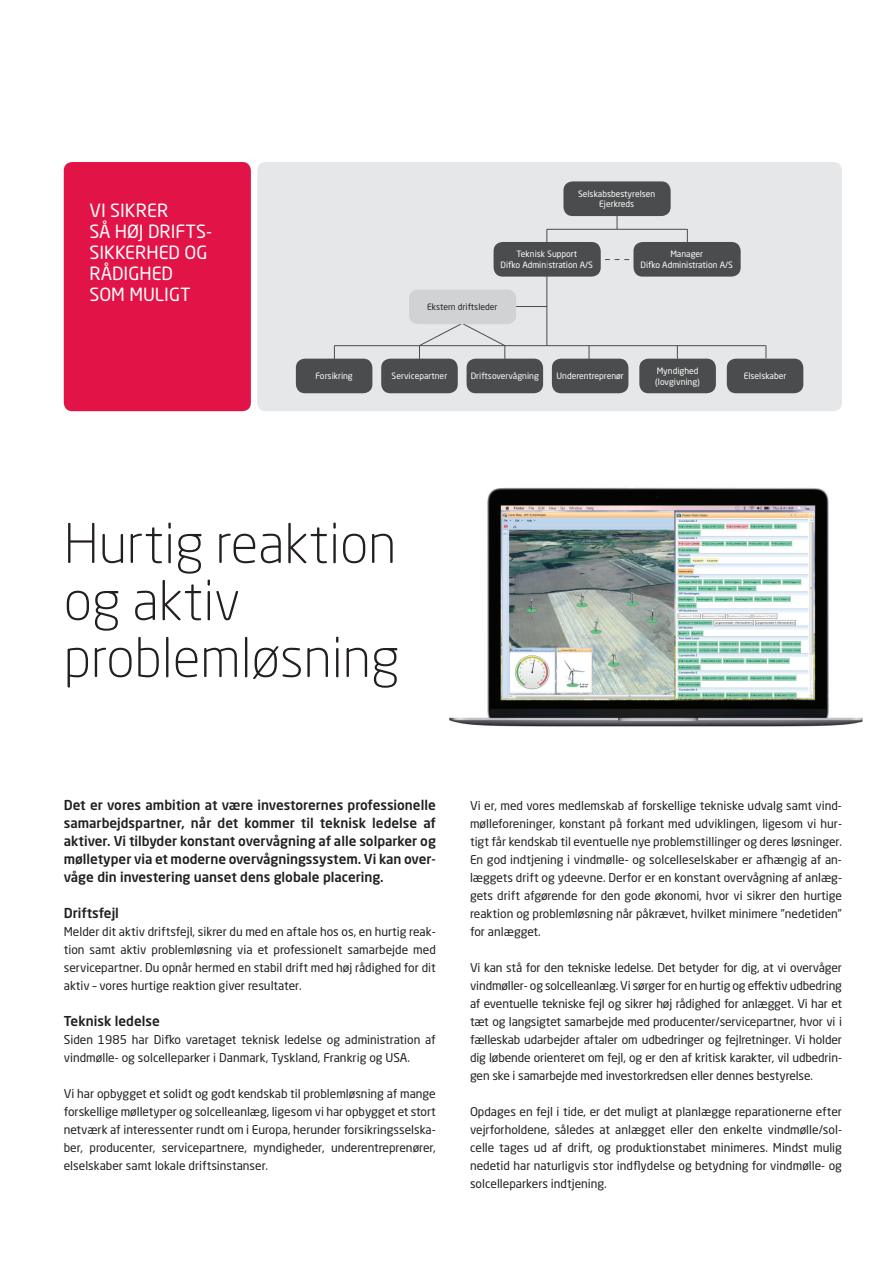
<style>
.page{position:relative;width:893px;height:1263px;background:#fff}
.page>*{position:absolute;margin:0;border:0;box-sizing:border-box;transform-origin:0 0}
.t1{font:300 54px/57px "Neo Sans Std";color:#231f20}
.t2{font:18px/21px "Neo Sans Std";color:#fff}
.t3{font:500 13.5px/18px "Neo Sans Std";color:#231f20;text-align:justify}
.t4{font:12px/18px "Neo Sans Std";color:#231f20;text-align:justify}
.t5{font:8.7px/10.8px "Neo Sans Std";color:#fff;text-align:center}
.t6{font:8.7px "Neo Sans Std";color:#231f20}
</style>
<div class="page">
<div style="left:257px;top:162px;width:585px;height:249px;background:#e6e7e9;border-radius:9px"></div>
<img style="left:449px;top:487px;width:414px;height:240px">
<div style="left:64px;top:162px;width:187px;height:249px;background:#e21347;border-radius:9px"></div>
<div style="left:563px;top:181px;width:108px;height:35px;background:#4b4c4d;border-radius:9px"></div>
<div style="left:494px;top:242px;width:107px;height:35px;background:#4b4c4d;border-radius:9px"></div>
<div style="left:633px;top:242px;width:108px;height:35px;background:#4b4c4d;border-radius:9px"></div>
<div style="left:296px;top:359px;width:76px;height:34px;background:#4b4c4d;border-radius:9px"></div>
<div style="left:381px;top:359px;width:77px;height:34px;background:#4b4c4d;border-radius:9px"></div>
<div style="left:467px;top:359px;width:76px;height:34px;background:#4b4c4d;border-radius:9px"></div>
<div style="left:552px;top:359px;width:76px;height:34px;background:#4b4c4d;border-radius:9px"></div>
<div style="left:639px;top:359px;width:77px;height:34px;background:#4b4c4d;border-radius:9px"></div>
<div style="left:727px;top:359px;width:76px;height:34px;background:#4b4c4d;border-radius:9px"></div>
<svg style="left:617px;top:216px;width:1px;height:13px"></svg>
<hr style="left:547px;top:229px;width:140px;height:1px;background:#4b4c4d">
<svg style="left:687px;top:229px;width:1px;height:13px"></svg>
<hr style="left:547px;top:229px;width:1px;height:117px;background:#4b4c4d">
<svg style="left:605px;top:259px;width:24px;height:1px"></svg>
<hr style="left:453px;top:306px;width:94px;height:1px;background:#4b4c4d">
<hr style="left:334px;top:345px;width:432px;height:1px;background:#4b4c4d">
<svg style="left:334px;top:346px;width:1px;height:13px"></svg>
<svg style="left:589px;top:345px;width:1px;height:14px"></svg>
<svg style="left:677px;top:346px;width:1px;height:13px"></svg>
<svg style="left:418px;top:324px;width:88px;height:35px"></svg>
<div style="left:409px;top:289px;width:107px;height:35px;background:#d1d2d4;border-radius:9px"></div>
<svg style="left:766px;top:345px;width:1px;height:13px"></svg>
<h2 class="t2" style="left:89px;top:200px;width:124px">Vi sikrer<br>så høj drifts&shy;sikkerhed og rådighed som muligt</h2>
<p class="t5" style="left:578px;top:188px;width:79px">Selskabsbestyrelsen<br>Ejerkreds</p>
<p class="t5" style="left:501px;top:248px;width:94px">Teknisk Support<br>Difko Administration A/S</p>
<p class="t5" style="left:640px;top:248px;width:94px">Manager<br>Difko Administration A/S</p>
<p class="t6" style="left:427px;top:302px;width:72px">Ekstern driftsleder</p>
<p class="t5" style="left:315px;top:370px;width:39px">Forsikring</p>
<p class="t5" style="left:392px;top:370px;width:57px">Servicepartner</p>
<p class="t5" style="left:471px;top:370px;width:70px">Driftsovervågning</p>
<p class="t5" style="left:556px;top:370px;width:69px">Underentreprenør</p>
<p class="t5" style="left:655px;top:365px;width:46px;text-align:left">Myndighed (lovgivning)</p>
<p class="t5" style="left:744px;top:370px;width:44px">Elselskaber</p>
<h1 class="t1" style="left:64px;top:514px;width:337px">Hurtig reaktion og aktiv problemløsning</h1>
<p class="t3" style="left:64px;top:796px;width:374px">Det er vores ambition at være investorernes professionelle samarbejdspartner, når det kommer til teknisk ledelse af aktiver. Vi tilbyder konstant overvågning af alle solparker og mølletyper via et moderne overvågningssystem. Vi kan over&shy;våge din investering uanset dens globale placering.</p>
<p class="t3" style="left:64px;top:904px;width:57px">Driftsfejl</p>
<p class="t4" style="left:64px;top:922px;width:374px">Melder dit aktiv driftsfejl, sikrer du med en aftale hos os, en hurtig reak&shy;tion samt aktiv problemløsning via et professionelt samarbejde med servicepartner. Du opnår hermed en stabil drift med høj rådighed for dit aktiv – vores hurtige reaktion giver resultater.</p>
<p class="t3" style="left:64px;top:1012px;width:98px">Teknisk ledelse</p>
<p class="t4" style="left:64px;top:1030px;width:374px">Siden 1985 har Difko varetaget teknisk ledelse og administration af vindmølle- og solcelleparker i Danmark, Tyskland, Frankrig og USA.</p>
<p class="t4" style="left:64px;top:1084px;width:374px">Vi har opbygget et solidt og godt kendskab til problemløsning af mange forskellige mølletyper og solcelleanlæg, ligesom vi har opbygget et stort netværk af interessenter rundt om i Europa, herunder forsikringsselska&shy;ber, producenter, servicepartnere, myndigheder, underentreprenører, elselskaber samt lokale driftsinstanser.</p>
<p class="t4" style="left:470px;top:796px;width:373px">Vi er, med vores medlemskab af forskellige tekniske udvalg samt vind&shy;mølleforeninger, konstant på forkant med udviklingen, ligesom vi hur&shy;tigt får kendskab til eventuelle nye problemstillinger og deres løsninger.<br>En god indtjening i vindmølle- og solcelleselskaber er afhængig af an&shy;læggets drift og ydeevne. Derfor er en konstant overvågning af anlæg&shy;gets drift afgørende for den gode økonomi, hvor vi sikrer den hurtige reaktion og problemløsning når påkrævet, hvilket minimere ”nedetiden” for anlægget.</p>
<p class="t4" style="left:470px;top:958px;width:373px">Vi kan stå for den tekniske ledelse. Det betyder for dig, at vi overvåger vindmøller- og solcelleanlæg. Vi sørger for en hurtig og effektiv udbedring af eventuelle tekniske fejl og sikrer høj rådighed for anlægget. Vi har et tæt og langsigtet samarbejde med producenter/servicepartner, hvor vi i fælleskab udarbejder aftaler om udbedringer og fejlretninger. Vi holder dig løbende orienteret om fejl, og er den af kritisk karakter, vil udbedrin&shy;gen ske i samarbejde med investorkredsen eller dennes bestyrelse.</p>
<p class="t4" style="left:470px;top:1102px;width:373px">Opdages en fejl i tide, er det muligt at planlægge reparationerne efter vejrforholdene, således at anlægget eller den enkelte vindmølle/sol&shy;celle tages ud af drift, og produktionstabet minimeres. M indst mulig nedetid har naturligvis stor indflydelse og betydning for vindmølle- og solcelleparkers indtjening.</p>
</div>
